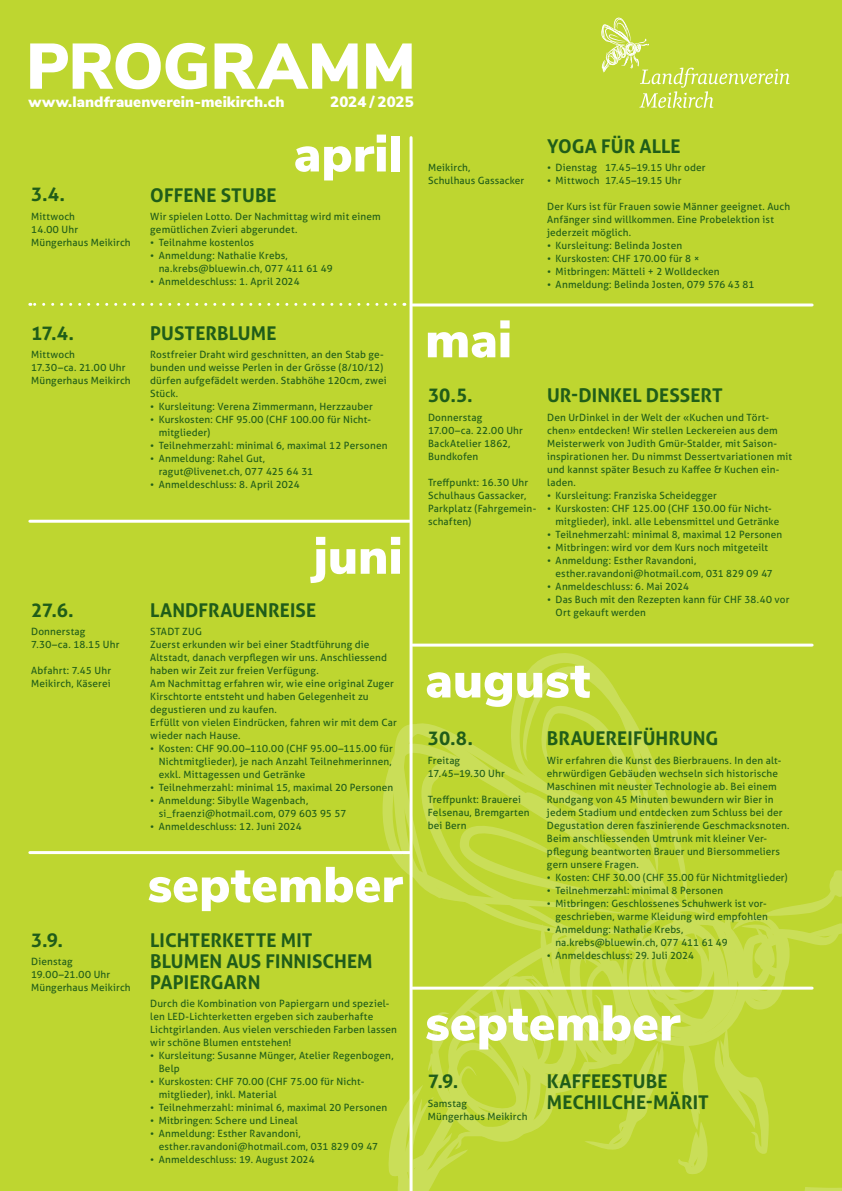
<style>
.page{position:relative;width:842px;height:1191px;background:#bed630}
.page>*{position:absolute;margin:0;border:0;box-sizing:border-box;transform-origin:0 0}
.t1{font:900 64.2px "Nunito Sans";color:#fff}
.t2{font:900 50px "Nunito Sans";letter-spacing:.005em;color:#fff}
.t3{font:700 19px/21px "Aller";letter-spacing:.005em;color:#205d19}
.t4{font:900 15px "Nunito Sans";letter-spacing:.005em;color:#fff}
.t5{font:10px/13px "Aller";letter-spacing:.015em;color:#205d19}
</style>
<div class="page">
<svg style="left:387px;top:630px;width:455px;height:561px"></svg>
<svg style="left:601px;top:17px;width:188px;height:91px"></svg>
<hr style="left:410px;top:138px;width:3px;height:1053px;background:#fff">
<hr style="left:413px;top:303px;width:399px;height:3px;background:#fff">
<hr style="left:30px;top:520px;width:380px;height:3px;background:#fff">
<hr style="left:413px;top:643px;width:399px;height:3px;background:#fff">
<hr style="left:413px;top:986px;width:399px;height:3px;background:#fff">
<hr style="left:30px;top:851px;width:380px;height:3px;background:#fff">
<svg style="left:30px;top:303px;width:365px;height:3px"></svg>
<h1 class="t1" style="left:26px;top:19px;width:391px">PROGRAMM</h1>
<h3 class="t4" style="left:28px;top:91px;width:258px">www.landfrauenverein-meikirch.ch</h3>
<h3 class="t4" style="left:330px;top:91px;width:85px">2024 / 2025</h3>
<h3 class="t3" style="left:31px;top:184px;width:35px">3.4.</h3>
<p class="t5" style="left:31px;top:210px;width:101px">Mittwoch<br>14.00 Uhr<br>Müngerhaus Meikirch</p>
<h3 class="t3" style="left:31px;top:322px;width:44px">17.4.</h3>
<p class="t5" style="left:31px;top:348px;width:101px">Mittwoch<br>17.30–ca. 21.00 Uhr<br>Müngerhaus Meikirch</p>
<h3 class="t3" style="left:31px;top:599px;width:44px">27.6.</h3>
<p class="t5" style="left:31px;top:625px;width:90px">Donnerstag<br>7.30–ca. 18.15 Uhr</p>
<p class="t5" style="left:31px;top:664px;width:81px">Abfahrt: 7.45 Uhr<br>Meikirch, Käserei</p>
<h3 class="t3" style="left:31px;top:929px;width:33px">3.9.</h3>
<p class="t5" style="left:31px;top:955px;width:101px">Dienstag<br>19.00–21.00 Uhr<br>Müngerhaus Meikirch</p>
<h2 class="t2" style="left:294px;top:117px;width:110px">april</h2>
<h3 class="t3" style="left:150px;top:184px;width:128px">OFFENE STUBE</h3>
<p class="t5" style="left:150px;top:210px;width:232px">Wir spielen Lotto. Der Nachmittag wird mit einem gemütlichen Zvieri abgerundet.</p>
<p class="t5" style="left:150px;top:236px;width:105px">• Teilnahme kostenlos</p>
<p class="t5" style="left:159px;top:249px;width:175px;text-indent:-8px">• Anmeldung: Nathalie Krebs, na.krebs@bluewin.ch, 077 411 61 49</p>
<p class="t5" style="left:150px;top:275px;width:151px">• Anmeldeschluss: 1. April 2024</p>
<h3 class="t3" style="left:150px;top:322px;width:128px">PUSTERBLUME</h3>
<p class="t5" style="left:150px;top:348px;width:238px">Rostfreier Draht wird geschnitten, an den Stab ge&shy;bunden und weisse Perlen in der Grösse (8/10/12) dürfen aufgefädelt werden. Stabhöhe 120cm, zwei Stück.</p>
<p class="t5" style="left:150px;top:400px;width:224px">• Kursleitung: Verena Zimmermann, Herzzauber</p>
<p class="t5" style="left:159px;top:413px;width:214px;text-indent:-8px">• Kurskosten: CHF 95.00 (CHF 100.00 für Nicht&shy;mitglieder)</p>
<p class="t5" style="left:150px;top:439px;width:239px">• Teilnehmerzahl: minimal 6, maximal 12 Personen</p>
<p class="t5" style="left:159px;top:452px;width:156px;text-indent:-8px">• Anmeldung: Rahel Gut, ragut@livenet.ch, 077 425 64 31</p>
<p class="t5" style="left:150px;top:478px;width:151px">• Anmeldeschluss: 8. April 2024</p>
<h2 class="t2" style="left:314px;top:519px;width:90px">juni</h2>
<h3 class="t3" style="left:150px;top:599px;width:167px">LANDFRAUENREISE</h3>
<p class="t5" style="left:150px;top:625px;width:248px">STADT ZUG<br>Zuerst erkunden wir bei einer Stadtführung die Altstadt, danach verpflegen wir uns. Anschliessend haben wir Zeit zur freien Verfügung.<br>Am Nachmittag erfahren wir, wie eine original Zuger Kirschtorte entsteht und haben Gelegenheit zu degustieren und zu kaufen.<br>Erfüllt von vielen Eindrücken, fahren wir mit dem Car wieder nach Hause.</p>
<p class="t5" style="left:159px;top:742px;width:236px;text-align:justify;text-indent:-8px">• Kosten: CHF 90.00–110.00 (CHF 95.00–115.00 für Nichtmitglieder), je nach Anzahl Teilnehmerinnen, exkl. Mittagessen und Getränke</p>
<p class="t5" style="left:150px;top:781px;width:245px">• Teilnehmerzahl: minimal 15, maximal 20 Personen</p>
<p class="t5" style="left:159px;top:794px;width:189px;text-indent:-8px">• Anmeldung: Sibylle Wagenbach, si_fraenzi@hotmail.com, 079 603 95 57</p>
<p class="t5" style="left:150px;top:820px;width:153px">• Anmeldeschluss: 12. Juni 2024</p>
<h2 class="t2" style="left:148px;top:848px;width:256px">september</h2>
<h3 class="t3" style="left:150px;top:929px;width:224px">LICHTERKETTE MIT<br>BLUMEN AUS FINNISCHEM<br>PAPIERGARN</h3>
<p class="t5" style="left:150px;top:997px;width:248px">Durch die Kombination von Papiergarn und speziel&shy;len LED-Lichterketten ergeben sich zauberhafte Lichtgirlanden. Aus vielen verschieden Farben lassen wir schöne Blumen entstehen!</p>
<p class="t5" style="left:159px;top:1049px;width:236px;text-indent:-8px">• Kursleitung: Susanne Münger, Atelier Regenbogen,<br>Belp</p>
<p class="t5" style="left:159px;top:1075px;width:207px;text-indent:-8px">• Kurskosten: CHF 70.00 (CHF 75.00 für Nicht&shy;mitglieder), inkl. Material</p>
<p class="t5" style="left:150px;top:1101px;width:239px">• Teilnehmerzahl: minimal 6, maximal 20 Personen</p>
<p class="t5" style="left:150px;top:1114px;width:149px">• Mitbringen: Schere und Lineal</p>
<p class="t5" style="left:159px;top:1127px;width:221px;text-indent:-8px">• Anmeldung: Esther Ravandoni, esther.ravandoni@hotmail.com, 031 829 09 47</p>
<p class="t5" style="left:150px;top:1153px;width:166px">• Anmeldeschluss: 19. August 2024</p>
<p class="t5" style="left:428px;top:161px;width:98px">Meikirch,<br>Schulhaus Gassacker</p>
<h2 class="t2" style="left:425px;top:303px;width:88px">mai</h2>
<h3 class="t3" style="left:547px;top:135px;width:135px">YOGA FÜR ALLE</h3>
<p class="t5" style="left:547px;top:161px;width:160px">• Dienstag 17.45–19.15 Uhr oder</p>
<p class="t5" style="left:547px;top:174px;width:136px">• Mittwoch 17.45–19.15 Uhr</p>
<p class="t5" style="left:547px;top:200px;width:245px">Der Kurs ist für Frauen sowie Männer geeignet. Auch<br>Anfänger sind willkommen. Eine Probelektion ist jederzeit möglich.</p>
<p class="t5" style="left:547px;top:239px;width:136px">• Kursleitung: Belinda Josten</p>
<p class="t5" style="left:547px;top:252px;width:154px">• Kurskosten: CHF 170.00 für 8 ×</p>
<p class="t5" style="left:547px;top:265px;width:174px">• Mitbringen: Mätteli + 2 Wolldecken</p>
<p class="t5" style="left:547px;top:278px;width:209px">• Anmeldung: Belinda Josten, 079 576 43 81</p>
<h3 class="t3" style="left:428px;top:385px;width:46px">30.5.</h3>
<p class="t5" style="left:428px;top:411px;width:96px">Donnerstag<br>17.00–ca. 22.00 Uhr<br>BackAtelier 1862,<br>Bundkofen</p>
<p class="t5" style="left:428px;top:476px;width:110px">Treffpunkt: 16.30 Uhr<br>Schulhaus Gassacker,<br>Parkplatz (Fahrgemein&shy;schaften)</p>
<h3 class="t3" style="left:547px;top:385px;width:177px">UR-DINKEL DESSERT</h3>
<p class="t5" style="left:547px;top:411px;width:246px">Den UrDinkel in der Welt der «Kuchen und Tört&shy;chen» entdecken! Wir stellen Leckereien aus dem Meisterwerk von Judith Gmür-Stalder, mit Saison&shy;inspirationen her. Du nimmst Dessertvariationen mit und kannst später Besuch zu Kaffee &amp; Kuchen ein&shy;laden.</p>
<p class="t5" style="left:547px;top:489px;width:171px">• Kursleitung: Franziska Scheidegger</p>
<p class="t5" style="left:556px;top:502px;width:225px;text-indent:-9px">• Kurskosten: CHF 125.00 (CHF 130.00 für Nicht&shy;mitglieder), inkl. alle Lebensmittel und Getränke</p>
<p class="t5" style="left:547px;top:528px;width:236px">• Teilnehmerzahl: minimal 8, maximal 12 Personen</p>
<p class="t5" style="left:547px;top:541px;width:222px">• Mitbringen: wird vor dem Kurs noch mitgeteilt</p>
<p class="t5" style="left:556px;top:554px;width:219px;text-indent:-9px">• Anmeldung: Esther Ravandoni, esther.ravandoni@hotmail.com, 031 829 09 47</p>
<p class="t5" style="left:547px;top:580px;width:143px">• Anmeldeschluss: 6. Mai 2024</p>
<p class="t5" style="left:556px;top:593px;width:235px;text-indent:-9px">• Das Buch mit den Rezepten kann für CHF 38.40 vor<br>Ort gekauft werden</p>
<h2 class="t2" style="left:425px;top:643px;width:167px">august</h2>
<h3 class="t3" style="left:428px;top:728px;width:46px">30.8.</h3>
<p class="t5" style="left:428px;top:754px;width:78px">Freitag<br>17.45–19.30 Uhr</p>
<p class="t5" style="left:428px;top:793px;width:103px">Treffpunkt: Brauerei<br>Felsenau, Bremgarten bei Bern</p>
<h3 class="t3" style="left:547px;top:728px;width:173px">BRAUEREIFÜHRUNG</h3>
<p class="t5" style="left:547px;top:754px;width:244px">Wir erfahren die Kunst des Bierbrauens. In den alt&shy;ehrwürdigen Gebäuden wechseln sich historische Maschinen mit neuster Technologie ab. Bei einem Rundgang von 45 Minuten bewundern wir Bier in jedem Stadium und entdecken zum Schluss bei der Degustation deren faszinierende Geschmacksnoten.<br>Beim anschliessenden Umtrunk mit kleiner Ver&shy;pflegung beantworten Brauer und Biersommeliers gern unsere Fragen.</p>
<p class="t5" style="left:547px;top:871px;width:242px">• Kosten: CHF 30.00 (CHF 35.00 für Nichtmitglieder)</p>
<p class="t5" style="left:547px;top:884px;width:178px">• Teilnehmerzahl: minimal 8 Personen</p>
<p class="t5" style="left:547px;top:897px;width:222px;text-align:right">• Mitbringen: Geschlossenes Schuhwerk ist vor&shy;geschrieben, warme Kleidung wird empfohlen</p>
<p class="t5" style="left:555px;top:923px;width:174px;text-indent:-9px">• Anmeldung: Nathalie Krebs, na.krebs@bluewin.ch, 077 411 61 49</p>
<p class="t5" style="left:547px;top:949px;width:149px">• Anmeldeschluss: 29. Juli 2024</p>
<h2 class="t2" style="left:425px;top:986px;width:256px">september</h2>
<h3 class="t3" style="left:428px;top:1071px;width:32px">7.9.</h3>
<p class="t5" style="left:428px;top:1097px;width:101px">Samstag<br>Müngerhaus Meikirch</p>
<h3 class="t3" style="left:547px;top:1071px;width:164px">KAFFEESTUBE<br>MECHILCHE-MÄRIT</h3>
</div>
